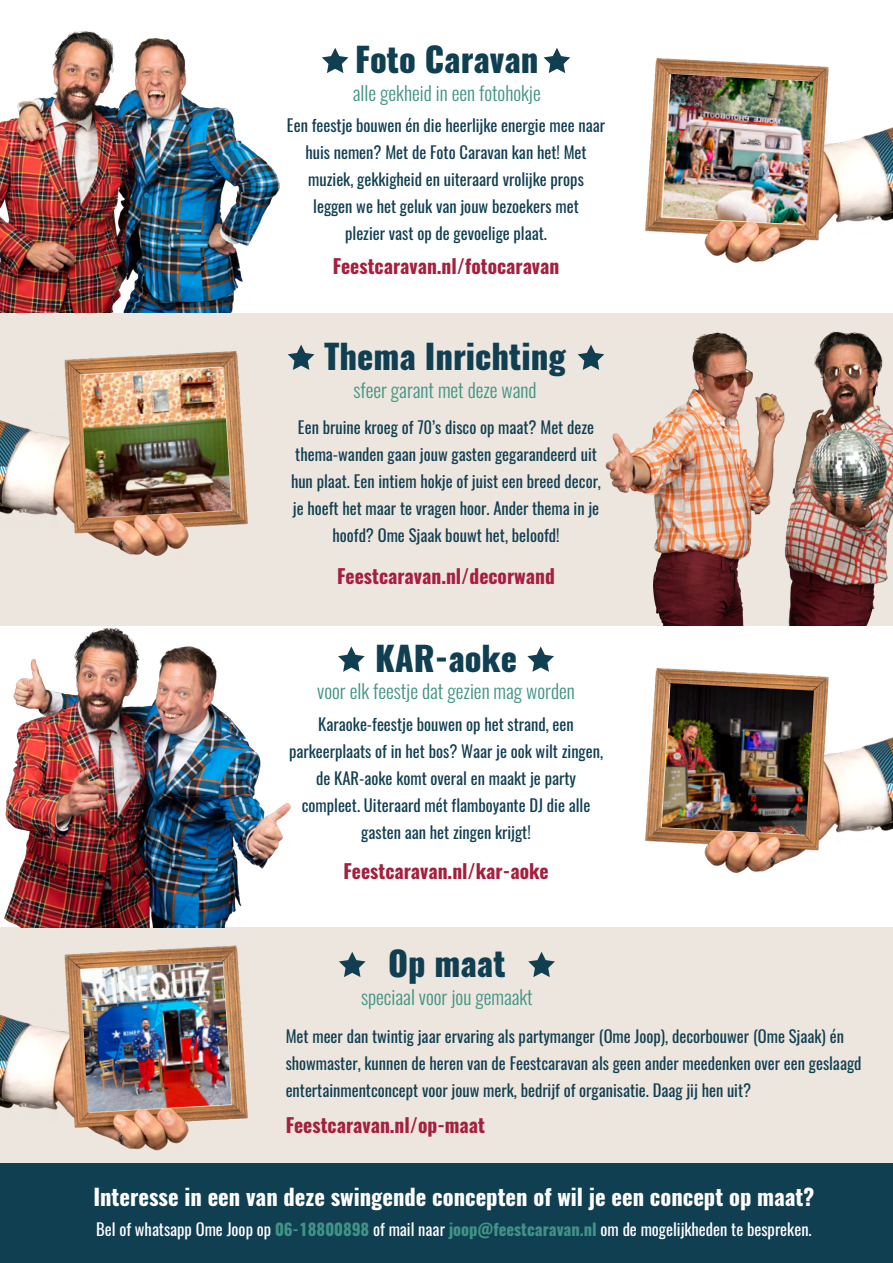
<style>
.page{position:relative;width:893px;height:1263px;background:#fff}
.page>*{position:absolute;margin:0;border:0;box-sizing:border-box;transform-origin:0 0}
.t1{font:800 33.6px "Oswald";color:#113f52}
.t2{font:700 22.5px "Oswald";color:#fff}
.t3{font:300 19.5px "Oswald";color:#409486}
.t4{font:700 19.5px "Oswald";color:#a51f3f}
.t5{font:16.5px/27px "Oswald";color:#113f52;text-align:center}
.t6{font:16.5px "Oswald";color:#fff}
.s1{font-weight:700;color:#409486}
</style>
<div class="page">
<img style="left:0;top:31px;width:279px;height:282px">
<svg style="left:338px;top:646px;width:27px;height:26px"></svg>
<svg style="left:527px;top:646px;width:27px;height:26px"></svg>
<img style="left:645px;top:668px;width:248px;height:205px">
<img style="left:662px;top:683px;width:152px;height:152px">
<div style="left:0;top:313px;width:892px;height:313px;background:#ede6de"></div>
<div style="left:0;top:927px;width:892px;height:313px;background:#ede6de"></div>
<svg style="left:339px;top:952px;width:27px;height:25px"></svg>
<svg style="left:528px;top:952px;width:27px;height:25px"></svg>
<svg style="left:288px;top:345px;width:26px;height:25px"></svg>
<svg style="left:578px;top:345px;width:26px;height:25px"></svg>
<svg style="left:322px;top:48px;width:26px;height:25px"></svg>
<svg style="left:544px;top:48px;width:26px;height:25px"></svg>
<img style="left:645px;top:58px;width:248px;height:205px">
<img style="left:662px;top:74px;width:151px;height:151px">
<img style="left:1px;top:351px;width:247px;height:205px">
<img style="left:80px;top:367px;width:152px;height:151px">
<img style="left:1px;top:945px;width:247px;height:206px">
<img style="left:80px;top:961px;width:152px;height:151px">
<img style="left:605px;top:332px;width:288px;height:294px">
<div style="left:0;top:1163px;width:893px;height:100px;background:#113f52"></div>
<img style="left:5px;top:627px;width:286px;height:300px">
<h1 class="t1" style="left:355px;top:36px;width:185px">Foto Caravan</h1>
<p class="t3" style="left:353px;top:80px;width:189px">alle gekheid in een fotohokje</p>
<p class="t5" style="left:287px;top:111px;width:320px">Een feestje bouwen én die heerlijke energie mee naar huis nemen? Met de Foto Caravan kan het! Met muziek, gekkigheid en uiteraard vrolijke props leggen we het geluk van jouw bezoekers met<br>plezier vast op de gevoelige plaat.</p>
<p class="t4" style="left:333px;top:252px;width:228px">Feestcaravan.nl/fotocaravan</p>
<h1 class="t1" style="left:324px;top:333px;width:243px">Thema Inrichting</h1>
<p class="t3" style="left:353px;top:377px;width:185px">sfeer garant met deze wand</p>
<p class="t5" style="left:291px;top:413px;width:312px">Een bruine kroeg of 70’s disco op maat? Met deze thema-wanden gaan jouw gasten gegarandeerd uit hun plaat. Een intiem hokje of juist een breed decor, je hoeft het maar te vragen hoor. Ander thema in je hoofd? Ome Sjaak bouwt het, beloofd!</p>
<p class="t4" style="left:337px;top:562px;width:219px">Feestcaravan.nl/decorwand</p>
<h1 class="t1" style="left:375px;top:634px;width:143px">KAR-aoke</h1>
<p class="t3" style="left:317px;top:678px;width:259px">voor elk feestje dat gezien mag worden</p>
<p class="t5" style="left:289px;top:711px;width:316px">Karaoke-feestje bouwen op het strand, een parkeerplaats of in het bos? Waar je ook wilt zingen, de KAR-aoke komt overal en maakt je party compleet. Uiteraard mét flamboyante DJ die alle gasten aan het zingen krijgt!</p>
<p class="t4" style="left:343px;top:858px;width:207px">Feestcaravan.nl/kar-aoke</p>
<h1 class="t1" style="left:388px;top:940px;width:119px">Op maat</h1>
<p class="t3" style="left:361px;top:984px;width:173px">speciaal voor jou gemaakt</p>
<p class="t5" style="left:286px;top:1022px;width:577px;text-align:left">Met meer dan twintig jaar ervaring als partymanger (Ome Joop), decorbouwer (Ome Sjaak) én showmaster, kunnen de heren van de Feestcaravan als geen ander meedenken over een geslaagd entertainmentconcept voor jouw merk, bedrijf of organisatie. Daag jij hen uit?</p>
<p class="t4" style="left:286px;top:1112px;width:201px">Feestcaravan.nl/op-maat</p>
<h2 class="t2" style="left:93px;top:1181px;width:723px">Interesse in een van deze swingende concepten of wil je een concept op maat?</h2>
<p class="t6" style="left:96px;top:1217px;width:717px">Bel of whatsapp Ome Joop op <span class="s1">06-18800898</span> of mail naar <span class="s1">joop@feestcaravan.nl</span> om de mogelijkheden te bespreken.</p>
</div>
